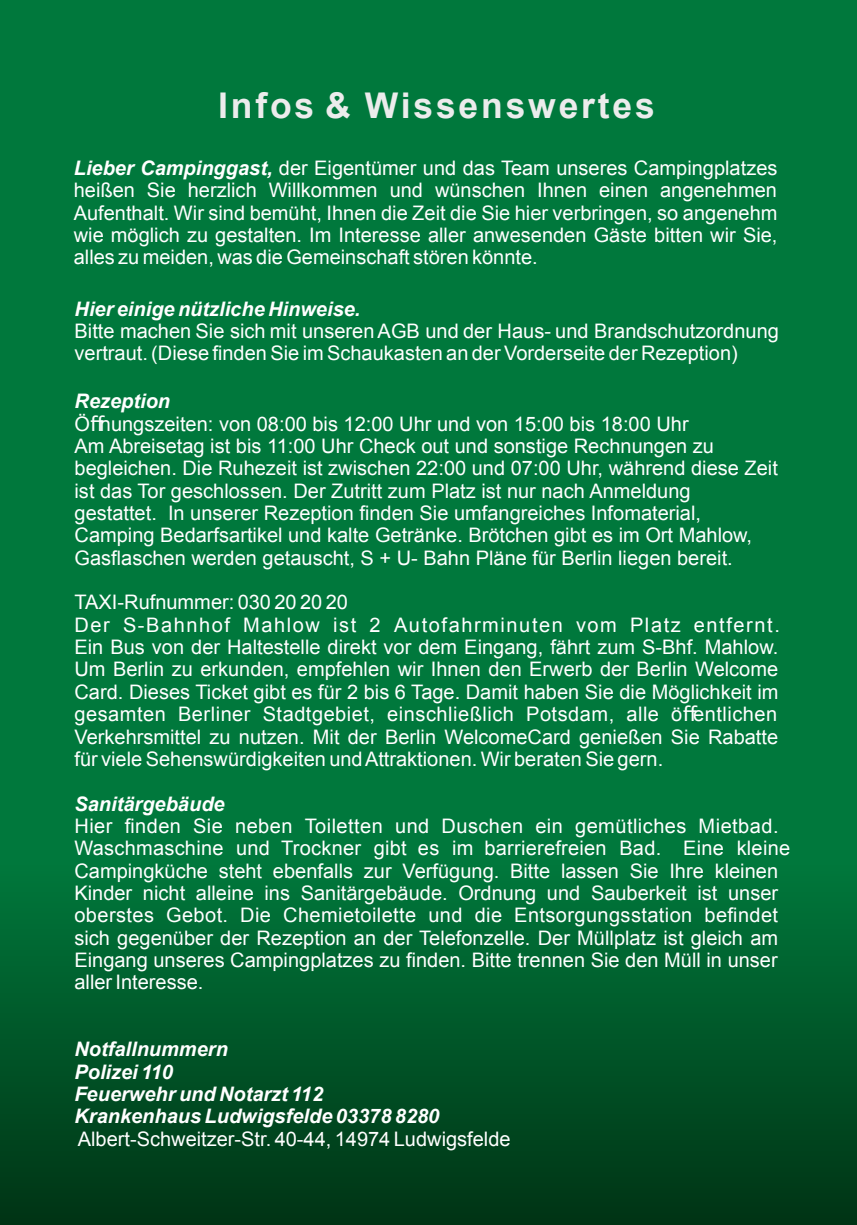
<style>
.page{position:relative;width:857px;height:1225px;background:#fff}
.page>*{position:absolute;margin:0;border:0;box-sizing:border-box;transform-origin:0 0}
.t1{font:700 35.4px "Arial";letter-spacing:.08em;color:#ececec}
.t2{font:20px/22.4px "Arial";color:#fff}
.t3{font:italic 700 20px/22.4px "Arial";color:#fff}
.s1{font-weight:700;font-style:italic}
.s2{font-family:"Lucida Grande"}
</style>
<div class="page">
<div style="left:0;top:0;width:856px;height:1225px;background:#00783c"></div>
<svg style="left:0;top:919px;width:856px;height:306px;background:#005024"></svg>
<h1 class="t1" style="left:218px;top:92px;width:438px">Infos &amp; Wissenswertes</h1>
<p class="t2" style="left:74px;top:158px;width:705px;text-align:justify"><span class="s1">Lieber Campinggast,</span> der Eigentümer und das Team unseres Campingplatzes heißen Sie herzlich Willkommen und wünschen Ihnen einen angenehmen Aufenthalt. Wir sind bemüht, Ihnen die Zeit die Sie hier verbringen, so angenehm wie möglich zu gestalten. Im Interesse aller anwesenden Gäste bitten wir Sie, alles zu meiden, was die Gemeinschaft stören könnte.</p>
<p class="t3" style="left:74px;top:299px;width:287px">Hier einige nützliche Hinweise.</p>
<p class="t2" style="left:74px;top:321px;width:705px">Bitte machen Sie sich mit unseren AGB und der Haus- und Brandschutzordnung vertraut. (Diese finden Sie im Schaukasten an der Vorderseite der Rezeption)</p>
<p class="t2" style="left:74px;top:392px;width:704px"><span class="s1">Rezeption<br></span>Ö<span class="s2">ff</span>nungszeiten: von 08:00 bis 12:00 Uhr und von 15:00 bis 18:00 Uhr<br>Am Abreisetag ist bis 11:00 Uhr Check out und sonstige Rechnungen zu begleichen. Die Ruhezeit ist zwischen 22:00 und 07:00 Uhr, während diese Zeit ist das Tor geschlossen. Der Zutritt zum Platz ist nur nach Anmeldung gestattet. In unserer Rezeption finden Sie umfangreiches Infomaterial, Camping Bedarfsartikel und kalte Getränke. Brötchen gibt es im Ort Mahlow, Gasflaschen werden getauscht, S + U- Bahn Pläne für Berlin liegen bereit.</p>
<p class="t2" style="left:74px;top:593px;width:706px">TAXI-Rufnummer: 030 20 20 20<br>Der S-Bahnhof Mahlow ist 2 Autofahrminuten vom Platz entfernt.<br>Ein Bus von der Haltestelle direkt vor dem Eingang, fährt zum S-Bhf. Mahlow.<br>Um Berlin zu erkunden, empfehlen wir Ihnen den Erwerb der Berlin Welcome Card. Dieses Ticket gibt es für 2 bis 6 Tage. Damit haben Sie die Möglichkeit im gesamten Berliner Stadtgebiet, einschließlich Potsdam, alle ö<span class="s2">ff</span>entlichen Verkehrsmittel zu nutzen. Mit der Berlin WelcomeCard genießen Sie Rabatte für viele Sehenswürdigkeiten undAttraktionen. Wir beraten Sie gern.</p>
<p class="t3" style="left:74px;top:794px;width:152px">Sanitärgebäude</p>
<p class="t2" style="left:74px;top:816px;width:717px">Hier finden Sie neben Toiletten und Duschen ein gemütliches Mietbad.<br>Waschmaschine und Trockner gibt es im barrierefreien Bad. Eine kleine Campingküche steht ebenfalls zur Verfügung. Bitte lassen Sie Ihre kleinen Kinder nicht alleine ins Sanitärgebäude. Ordnung und Sauberkeit ist unser oberstes Gebot. Die Chemietoilette und die Entsorgungsstation befindet sich gegenüber der Rezeption an der Telefonzelle. Der Müllplatz ist gleich am Eingang unseres Campingplatzes zu finden. Bitte trennen Sie den Müll in unser aller Interesse.</p>
<p class="t3" style="left:74px;top:1040px;width:366px">Notfallnummern<br>Polizei 110<br>Feuerwehr und Notarzt 112<br>Krankenhaus Ludwigsfelde 03378 8280</p>
<p class="t2" style="left:78px;top:1129px;width:434px">Albert-Schweitzer-Str. 40-44, 14974 Ludwigsfelde</p>
</div>
